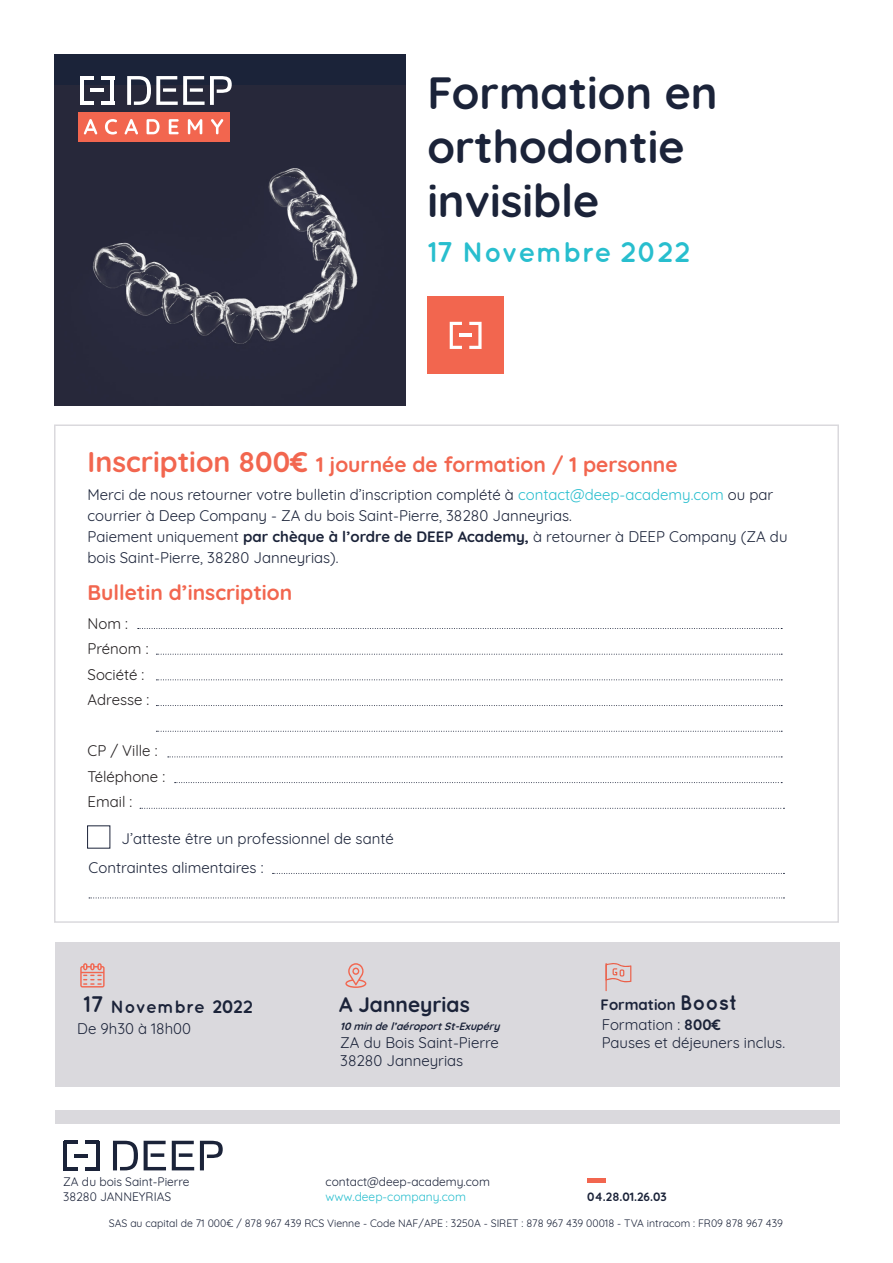
<style>
.page{position:relative;width:893px;height:1263px;background:#fff}
.page>*{position:absolute;margin:0;border:0;box-sizing:border-box;transform-origin:0 0}
.t1{font:700 45px/54px "Quicksand";color:#1b2339}
.t2{font:700 28.5px "Quicksand";color:#28bece}
.t3{font:700 21px "Quicksand";color:#f2664f}
.t4{font:700 21px "Quicksand";color:#1b2339}
.t5{font:700 18px "Quicksand";color:#1b2339}
.t6{font:15px/21px "Quicksand";color:#1b2339}
.t7{font:15px "Quicksand";color:#231f20}
.t8{font:700 15px/20.1px "Quicksand";color:#1b2339}
.t9{font:12px "Quicksand";color:#1b2339}
.t10{font:12px "Quicksand";color:#28bece}
.t11{font:700 12px "Quicksand";color:#1b2339}
.t12{font:10.5px "Quicksand";color:#1b2339}
.t13{font:italic 700 10.5px "Quicksand";color:#1b2339}
.s1{font-size:28.5px}
.s2{color:#28bece}
.s3{font-weight:700}
.s4{font-size:22.5px}
.s5{font-style:inherit}
.s6{font-size:21px}
.s7{font-weight:400}
</style>
<div class="page">
<div style="left:55px;top:942px;width:785px;height:144px;background:#dad9dd"></div>
<svg style="left:113px;top:1141px;width:25px;height:29px"></svg>
<svg style="left:144px;top:1141px;width:22px;height:29px"></svg>
<svg style="left:172px;top:1141px;width:22px;height:29px"></svg>
<svg style="left:200px;top:1141px;width:23px;height:29px"></svg>
<svg style="left:75px;top:1154px;width:13px;height:3px"></svg>
<svg style="left:86px;top:1141px;width:10px;height:3px"></svg>
<hr style="left:96px;top:1141px;width:3px;height:29px;background:#1b2339">
<svg style="left:86px;top:1167px;width:10px;height:3px"></svg>
<svg style="left:67px;top:1167px;width:10px;height:3px"></svg>
<hr style="left:64px;top:1141px;width:3px;height:29px;background:#1b2339">
<svg style="left:67px;top:1141px;width:10px;height:3px"></svg>
<svg style="left:345px;top:963px;width:21px;height:25px"></svg>
<svg style="left:80px;top:963px;width:25px;height:24px"></svg>
<svg style="left:138px;top:628px;width:644px;height:1px"></svg>
<svg style="left:156px;top:654px;width:626px;height:1px"></svg>
<svg style="left:156px;top:679px;width:626px;height:1px"></svg>
<svg style="left:156px;top:705px;width:626px;height:1px"></svg>
<svg style="left:156px;top:731px;width:626px;height:1px"></svg>
<svg style="left:168px;top:756px;width:614px;height:1px"></svg>
<svg style="left:175px;top:782px;width:607px;height:1px"></svg>
<svg style="left:140px;top:808px;width:644px;height:1px"></svg>
<svg style="left:89px;top:897px;width:695px;height:1px"></svg>
<svg style="left:273px;top:873px;width:511px;height:1px"></svg>
<div style="left:54px;top:54px;width:352px;height:352px;background:#1b2339"></div>
<img style="left:54px;top:86px;width:352px;height:320px">
<svg style="left:127px;top:76px;width:105px;height:29px"></svg>
<svg style="left:91px;top:89px;width:13px;height:3px"></svg>
<svg style="left:101px;top:76px;width:10px;height:3px"></svg>
<hr style="left:111px;top:76px;width:3px;height:29px;background:#fff">
<svg style="left:101px;top:102px;width:10px;height:3px"></svg>
<svg style="left:84px;top:102px;width:9px;height:3px"></svg>
<hr style="left:80px;top:76px;width:4px;height:29px;background:#fff">
<svg style="left:84px;top:76px;width:9px;height:3px"></svg>
<div style="left:78px;top:112px;width:151px;height:29px;background:#f2664f"></div>
<svg style="left:84px;top:119px;width:13px;height:15px"></svg>
<svg style="left:105px;top:119px;width:12px;height:16px"></svg>
<svg style="left:125px;top:119px;width:13px;height:15px"></svg>
<svg style="left:147px;top:119px;width:13px;height:15px"></svg>
<svg style="left:169px;top:119px;width:10px;height:15px"></svg>
<svg style="left:188px;top:119px;width:14px;height:15px"></svg>
<svg style="left:211px;top:119px;width:12px;height:15px"></svg>
<div style="left:427px;top:297px;width:77px;height:77px;background:#f2664f"></div>
<svg style="left:450px;top:322px;width:32px;height:27px"></svg>
<div style="left:55px;top:1111px;width:785px;height:13px;background:#dad9dd"></div>
<div style="left:587px;top:1178px;width:18px;height:5px;background:#f2664f"></div>
<svg style="left:607px;top:963px;width:24px;height:19px"></svg>
<hr style="left:605px;top:963px;width:2px;height:28px;background:#eb5e47">
<p class="t1" style="left:427px;top:63px;width:292px">Formation en orthodontie invisible</p>
<p class="t2" style="left:427px;top:235px;width:265px">17 Novembre 2022</p>
<p class="t3" style="left:88px;top:447px;width:592px"><span class="s1">Inscription 800€</span> 1 journée de formation / 1 personne</p>
<p class="t6" style="left:88px;top:483px;width:687px">Merci de nous retourner votre bulletin d’inscription complété à <span class="s2">contact@deep-academy.com</span> ou par courrier à Deep Company - ZA du bois Saint-Pierre, 38280 Janneyrias.</p>
<p class="t6" style="left:88px;top:525px;width:702px">Paiement uniquement <span class="s3">par chèque à l’ordre de DEEP Academy,</span> à retourner à DEEP Company (ZA du bois Saint-Pierre, 38280 Janneyrias).</p>
<p class="t3" style="left:88px;top:575px;width:206px">Bulletin d’inscription</p>
<p class="t7" style="left:88px;top:612px;width:42px">Nom :</p>
<p class="t7" style="left:88px;top:637px;width:62px">Prénom :</p>
<p class="t7" style="left:88px;top:663px;width:58px">Société :</p>
<p class="t7" style="left:88px;top:688px;width:63px">Adresse :</p>
<p class="t7" style="left:88px;top:739px;width:71px">CP / Ville :</p>
<p class="t7" style="left:88px;top:765px;width:79px">Téléphone :</p>
<p class="t7" style="left:88px;top:790px;width:46px">Email :</p>
<p class="t6" style="left:122px;top:827px;width:274px">J’atteste être un professionnel de santé</p>
<p class="t6" style="left:89px;top:856px;width:176px">Contraintes alimentaires :</p>
<p class="t5" style="left:83px;top:996px;width:172px"><span class="s4">17</span> Novembre <span class="s5">202</span>2</p>
<p class="t4" style="left:339px;top:987px;width:132px">A Janneyrias</p>
<p class="t13" style="left:340px;top:1018px;width:165px">10mindel’aéroportSt-Exupéry</p>
<p class="t6" style="left:340px;top:1032px;width:160px;line-height:18px">ZA du Bois Saint-Pierre<br>38280 Janneyrias</p>
<p class="t6" style="left:77px;top:1017px;width:115px">De 9h30 à 18h00</p>
<p class="t8" style="left:601px;top:993px;width:138px">Formation <span class="s6">Boost<br></span><span class="s7">Formation :</span> 800€</p>
<p class="t6" style="left:602px;top:1031px;width:185px">Pauses et déjeuners inclus.</p>
<p class="t9" style="left:63px;top:1172px;width:128px">ZA du bois Saint-Pierre</p>
<p class="t9" style="left:63px;top:1187px;width:110px">38280 JANNEYRIAS</p>
<p class="t11" style="left:587px;top:1186px;width:81px">04.28.01.26.03</p>
<p class="t9" style="left:325px;top:1172px;width:166px">contact@deep-academy.com</p>
<p class="t10" style="left:325px;top:1187px;width:142px">www.deep-company.com</p>
<p class="t12" style="left:109px;top:1215px;width:676px">SAS au capital de 71 000€ / 878 967 439 RCS Vienne - Code NAF/APE : 3250A - SIRET : 878 967 439 00018 - TVA intracom : FR09 878 967 439</p>
</div>
